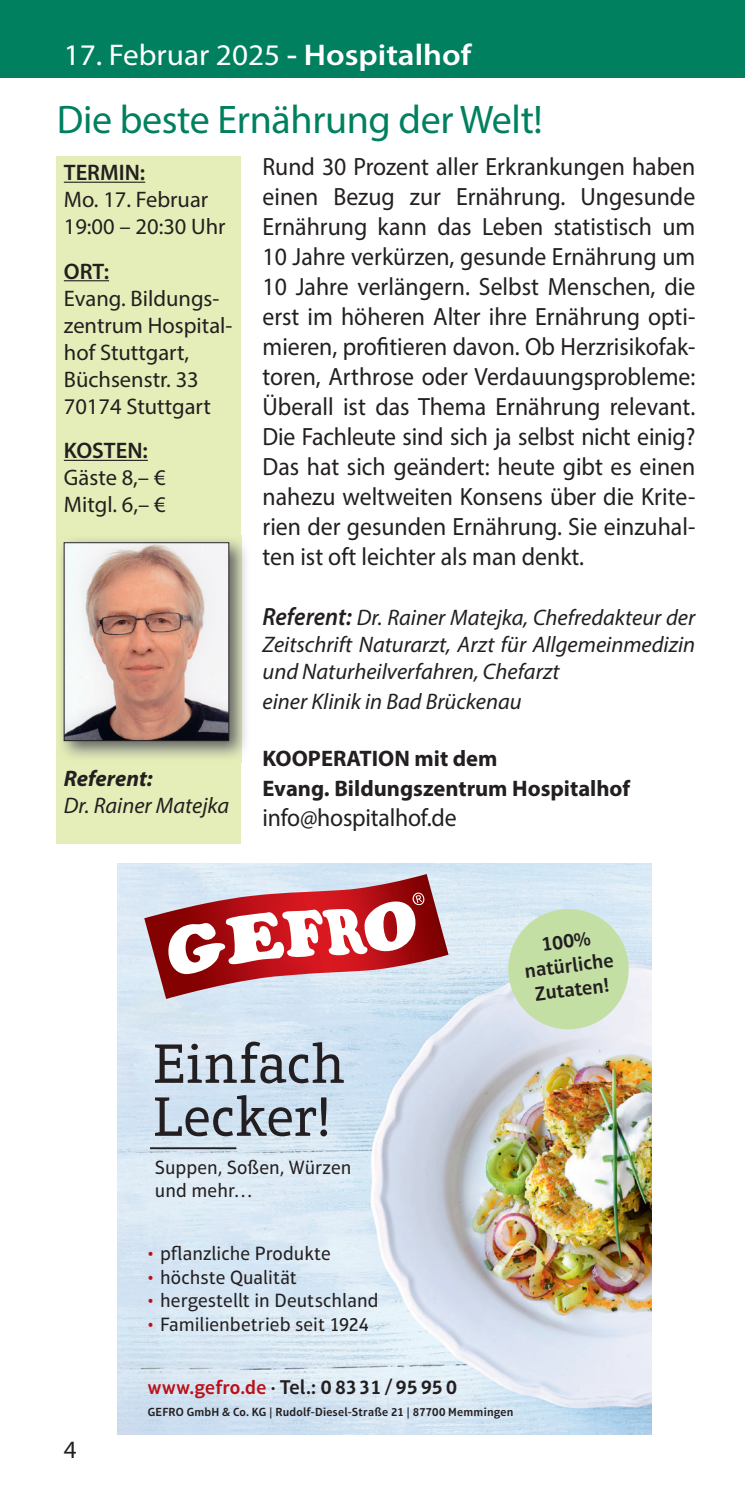
<style>
.page{position:relative;width:745px;height:1489px;background:#fff}
.page>*{position:absolute;margin:0;border:0;box-sizing:border-box;transform-origin:0 0}
.t1{font:56.5px/53px "Aptifer Slab LT Pro";letter-spacing:-.005em;color:#231f20}
.t2{font:40px "Myriad Pro";letter-spacing:-.01em;color:#00805f}
.t3{font:30px "Myriad Pro";color:#fff;scale:1.04 1}
.t4{font:25px/30px "Myriad Pro";color:#231f20;text-align:justify;scale:.95 1}
.t5{font:25px "Myriad Pro";color:#231f20}
.t6{font:italic 22.5px/27px "Myriad Pro";color:#231f20;text-align:justify}
.t7{font:22.5px/27px "Myriad Pro";color:#231f20}
.t8{font:700 22.5px/30px "Myriad Pro";color:#231f20}
.t9{font:600 22.5px "Myriad Pro";color:#231f20}
.t10{font:italic 700 22.5px "Myriad Pro";color:#231f20}
.t11{font:600 20.25px/24.2px "Aptifer Sans LT Pro";color:#231f20;text-align:center}
.t12{font:19.5px/23.5px "Aptifer Sans LT Pro";color:#231f20}
.t13{font:600 12px "Aptifer Sans LT Pro";letter-spacing:.015em;color:#231f20}
.s1{font-weight:600}
.s2{font-weight:600;font-size:25px}
.s3{color:#bb1018}
.s4{font-size:19.5px;color:#bb1018}
.s5{font-size:19.5px}
</style>
<div class="page">
<hr style="left:744px;top:0;width:1px;height:78px;background:#00805f">
<img style="left:117px;top:863px;width:534px;height:570px">
<svg style="left:144px;top:874px;width:304px;height:124px"></svg>
<hr style="left:150px;top:1147px;width:86px;height:2px;background:#231f20">
<svg style="left:506px;top:907px;width:123px;height:123px;background:#c9e1b7"></svg>
<div style="left:57px;top:156px;width:184px;height:687px;background:#e5eeb8"></div>
<hr style="left:64px;top:182px;width:81px;height:1px;background:#231f20">
<hr style="left:64px;top:280px;width:45px;height:1px;background:#231f20">
<hr style="left:64px;top:460px;width:84px;height:1px;background:#231f20">
<div style="left:0;top:0;width:361px;height:78px;background:#00805f"></div>
<div style="left:361px;top:0;width:383px;height:78px;background:#00805f"></div>
<img style="left:61px;top:535px;width:185px;height:227px">
<img style="left:66px;top:544px;width:161px;height:195px">
<div style="left:64px;top:542px;width:165px;height:199px;border:1px solid #231f20"></div>
<p class="t3" style="left:64px;top:36px;width:393px">17. Februar 2025 <span class="s1">- Hospitalhof</span></p>
<h2 class="t2" style="left:57px;top:95px;width:487px">Die beste Ernährung der Welt!</h2>
<p class="t9" style="left:64px;top:158px;width:83px">TERMIN:</p>
<p class="t7" style="left:64px;top:185px;width:163px">Mo. 17. Februar<br>19:00 – 20:30 Uhr</p>
<p class="t9" style="left:64px;top:257px;width:47px">ORT:</p>
<p class="t7" style="left:64px;top:284px;width:170px">Evang. Bildungs&shy;zentrum Hospital&shy;hof Stuttgart,<br>Büchsenstr. 33<br>70174 Stuttgart</p>
<p class="t9" style="left:64px;top:436px;width:85px">KOSTEN:</p>
<p class="t7" style="left:64px;top:463px;width:103px">Gäste 8,– €<br>Mitgl. 6,– €</p>
<p class="t10" style="left:64px;top:764px;width:90px">Referent:</p>
<p class="t6" style="left:64px;top:791px;width:167px">Dr. Rainer Matejka</p>
<p class="t4" style="left:262px;top:151px;width:457px">Rund 30 Prozent aller Erkrankungen haben einen Bezug zur Ernährung. Ungesunde Ernährung kann das Leben statistisch um 10 Jahre verkürzen, gesunde Ernährung um 10 Jahre verlängern. Selbst Menschen, die erst im höheren Alter ihre Ernährung opti&shy;mieren, profitieren davon. Ob Herzrisikofak&shy;toren, Arthrose oder Verdauungsprobleme:<br>Überall ist das Thema Ernährung relevant.<br>Die Fachleute sind sich ja selbst nicht einig?<br>Das hat sich geändert: heute gibt es einen nahezu weltweiten Konsens über die Krite&shy;rien der gesunden Ernährung. Sie einzuhal&shy;ten ist oft leichter als man denkt.</p>
<p class="t6" style="left:262px;top:603px;width:434px"><span class="s2">Referent:</span> Dr. Rainer Matejka, Chefredakteur der Zeitschrift Naturarzt, Arzt für Allgemeinmedizin und Naturheilverfahren, Chefarzt</p>
<p class="t6" style="left:262px;top:687px;width:260px">einer Klinik in Bad Brückenau</p>
<p class="t8" style="left:262px;top:742px;width:369px">KOOPERATION mit dem<br>Evang. Bildungszentrum Hospitalhof</p>
<p class="t4" style="left:262px;top:802px;width:206px">info@hospitalhof.de</p>
<p class="t11" style="left:520px;top:934px;width:91px;rotate:-7deg">100% natürliche<br>Zutaten!</p>
<h1 class="t1" style="left:153px;top:1037px;width:194px">Einfach<br>Lecker!</h1>
<p class="t12" style="left:155px;top:1155px;width:198px">Suppen, Soßen, Würzen und mehr…</p>
<p class="t12" style="left:148px;top:1241px;width:184px"><span class="s3">•</span> pflanzliche Produkte</p>
<p class="t12" style="left:148px;top:1264px;width:151px"><span class="s3">•</span> höchste Qualität</p>
<p class="t12" style="left:148px;top:1288px;width:232px"><span class="s3">•</span> hergestellt in Deutschland</p>
<p class="t12" style="left:148px;top:1311px;width:222px"><span class="s3">•</span> Familienbetrieb seit 1924</p>
<p class="t11" style="left:148px;top:1374px;width:311px"><span class="s4">www.gefro.de</span> <span class="s5">·</span> Tel.: 0 8331 / 95 95 0</p>
<p class="t5" style="left:64px;top:1434px;width:14px">4</p>
<p class="t13" style="left:148px;top:1404px;width:367px">GEFRO GmbH &amp; Co. KG | Rudolf-Diesel-Straße 21 | 87700 Memmingen</p>
</div>
